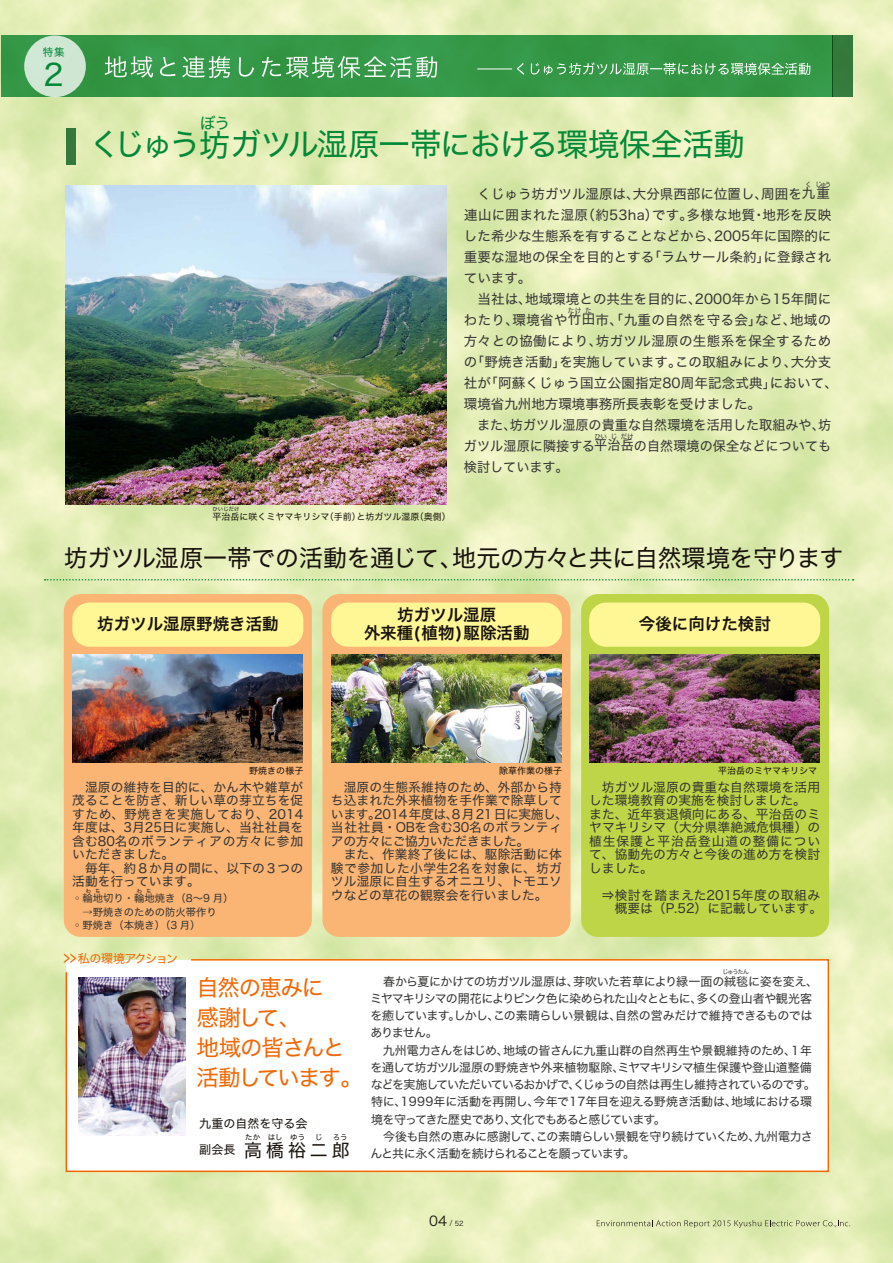
<style>
.page{position:relative;width:893px;height:1263px;background:#fff}
.page>*{position:absolute;margin:0;border:0;box-sizing:border-box;transform-origin:0 0}
.t1{font:31.5px "Hira Kaku Std W4";letter-spacing:-.04em;color:#008936}
.t2{font:30px "Hira Kaku Std W4";color:#008936}
.t3{font:24px "Hira Kaku Std W4";letter-spacing:-.02em;color:#18120c}
.t4{font:22.5px/30px "Hira Kaku Std W4";letter-spacing:-.08em;color:#f16703}
.t5{font:18px "Hira Kaku Std W4";letter-spacing:.22em;color:#18120c}
.t6{font:16.5px/18px "Hira Kaku Std W6";color:#18120c;text-align:center}
.t7{font:15.75px "Hira Kaku Std W4";color:#008936}
.t8{font:13.5px/21px "Hira Kaku Std W4";letter-spacing:.005em;color:#353433}
.t9{font:12.75px/13.5px "Hira Kaku Std W4";letter-spacing:.01em;color:#353433}
.t10{font:12px/17.2px "Hira Kaku Std W4";letter-spacing:-.05em;color:#353433}
.t11{font:12px "Hira Kaku Std W4";letter-spacing:-.085em;color:#f16703}
.t12{font:12px "Hira Kaku Std W4";color:#18120c}
.t13{font:10.5px "Hira Kaku Std W4";color:#008936}
.t14{font:10.35px/13.5px "Hira Kaku Std W4";color:#353433}
.t15{font:9px "Hira Kaku Std W4";color:#18120c}
.t16{font:7.5px "Hira Kaku Std W4";color:#18120c}
.t17{font:6.75px "Hira Kaku Std W4";letter-spacing:-.055em;color:#353433}
.t18{font:6.75px "Hira Kaku Std W3";color:#18120c}
.t19{font:6.75px "Hira Kaku Std W4";letter-spacing:-.055em;color:#353433;scale:.95 1}
.t20{font:6px "Hira Kaku Std W4";letter-spacing:-.135em;color:#353433}
.t21{font:5.4px "Hira Kaku Std W4";color:#18120c}
.t22{font:5.25px "Hira Kaku Std W4";color:#18120c}
.s1{font-family:"Koz Go Pro"}
.s2{font-size:16.8px}
.s3{font-size:12px}
.s4{font-size:13.5px}
</style>
<div class="page">
<img style="left:0;top:0;width:893px;height:1263px">
<img style="left:66px;top:186px;width:380px;height:319px">
<div style="left:1px;top:36px;width:831px;height:61px;background:#349847"></div>
<div style="left:832px;top:36px;width:21px;height:61px;background:#34793c"></div>
<div style="left:66px;top:128px;width:9px;height:37px;background:#34793b"></div>
<div style="left:24px;top:36px;width:62px;height:61px;background:#d0e7d4;border-radius:50%"></div>
<svg style="left:45px;top:579px;width:809px;height:1px"></svg>
<div style="left:581px;top:594px;width:248px;height:343px;background:#bdd546;border-radius:17px"></div>
<div style="left:322px;top:594px;width:248px;height:343px;background:#fab474;border-radius:17px"></div>
<div style="left:64px;top:594px;width:248px;height:343px;background:#fab474;border-radius:17px"></div>
<svg style="left:597px;top:1220px;width:253px;height:8px;background:#c6cf9e"></svg>
<img style="left:73px;top:655px;width:230px;height:108px">
<img style="left:332px;top:655px;width:229px;height:108px">
<img style="left:590px;top:655px;width:229px;height:108px">
<div style="left:589px;top:602px;width:231px;height:45px;background:#fff795;border-radius:17px"></div>
<hr style="left:477px;top:69px;width:35px;height:1px;background:#fff">
<svg style="left:517px;top:63px;width:7px;height:12px"></svg>
<svg style="left:531px;top:63px;width:279px;height:12px"></svg>
<div style="left:72px;top:602px;width:231px;height:45px;background:#fff795;border-radius:17px"></div>
<div style="left:331px;top:602px;width:231px;height:45px;background:#fff795;border-radius:17px"></div>
<svg style="left:105px;top:56px;width:48px;height:22px"></svg>
<svg style="left:160px;top:57px;width:15px;height:19px"></svg>
<svg style="left:182px;top:56px;width:48px;height:22px"></svg>
<svg style="left:239px;top:57px;width:15px;height:20px"></svg>
<svg style="left:262px;top:56px;width:175px;height:22px"></svg>
<svg style="left:65px;top:958px;width:765px;height:215px"></svg>
<img style="left:79px;top:977px;width:107px;height:158px">
<p class="t13" style="left:43px;top:44px;width:24px">特集</p>
<h2 class="t2" style="left:44px;top:52px;width:22px">2</h2>
<p class="t7" style="left:200px;top:111px;width:32px">ぼう</p>
<h1 class="t1" style="left:89px;top:121px;width:657px">くじゅう坊ガツル湿原一帯における環境保全活動</h1>
<p class="t17" style="left:805px;top:179px;width:8px">く</p>
<p class="t19" style="left:815px;top:179px;width:18px">じゅう</p>
<p class="t8" style="left:464px;top:204px;width:369px">連山に囲まれた湿原（約53ha）です。多様な地質・地形を反映した希少な生態系を有することなどから、2005年に国際的に重要な湿地の保全を目的とする「ラムサール条約」に登録されています。<br>　当社は、地域環境との共生を目的に、2000年から15年間にわたり、環境省や竹田市、「九重の自然を守る会」など、地域の</p>
<p class="t8" style="left:464px;top:183px;width:368px">　くじゅう坊ガツル湿原は、大分県西部に位置し、周囲を九重</p>
<p class="t17" style="left:568px;top:305px;width:15px">たけ</p>
<p class="t17" style="left:585px;top:305px;width:8px">た</p>
<p class="t8" style="left:464px;top:330px;width:376px">方々との協働により、坊ガツル湿原の生態系を保全するための「野焼き活動」を実施しています。この取組みにより、大分支社が「阿蘇くじゅう国立公園指定80周年記念式典」において、環境省九州地方環境事務所長表彰を受けました。<br>　また、坊ガツル湿原の貴重な自然環境を活用した取組みや、坊ガツル湿原に隣接する平治岳の自然環境の保全などについても</p>
<p class="t17" style="left:594px;top:431px;width:14px">ひい</p>
<p class="t17" style="left:611px;top:431px;width:8px">じ</p>
<p class="t17" style="left:621px;top:431px;width:14px">だけ</p>
<p class="t21" style="left:213px;top:504px;width:28px">ひいじだけ</p>
<p class="t15" style="left:212px;top:509px;width:240px">平治岳に咲くミヤマキリシマ（手前）と坊ガツル湿原（奥側）</p>
<p class="t8" style="left:464px;top:456px;width:106px">検討しています。</p>
<h3 class="t3" style="left:64px;top:539px;width:781px">坊ガツル湿原一帯での活動を通じて、地元の方々と共に自然環境を守ります</h3>
<p class="t6" style="left:364px;top:606px;width:167px">坊ガツル湿原<br>外来種(植物)駆除活動</p>
<p class="t6" style="left:97px;top:615px;width:183px">坊ガツル湿原野焼き活動</p>
<p class="t6" style="left:639px;top:615px;width:133px">今後に向けた検討</p>
<p class="t15" style="left:249px;top:764px;width:55px">野焼きの様子</p>
<p class="t15" style="left:499px;top:764px;width:64px">除草作業の様子</p>
<p class="t15" style="left:718px;top:764px;width:100px">平治岳のミヤマキリシマ</p>
<p class="t9" style="left:72px;top:780px;width:233px">　湿原の維持を目的に、かん木や雑草が茂ることを防ぎ、新しい草の芽立ちを促すため、野焼きを実施しており、2014年度は、3月25日に実施し、当社社員を含む80名のボランティアの方々に参加いただきました。<br>　毎年、約８か月の間に、以下の３つの活動を行っています。</p>
<p class="t14" style="left:72px;top:891px;width:163px"><span class="s1">◦</span>輪地切り・輪地焼き（8～9 月）　→野焼きのための防火帯作り<br><span class="s1">◦</span>野焼き（本焼き）（3 月）</p>
<p class="t22" style="left:86px;top:887px;width:16px">わ　ち</p>
<p class="t22" style="left:137px;top:887px;width:16px">わ　ち</p>
<p class="t11" style="left:64px;top:949px;width:116px"><span class="s2">&gt;&gt;</span> 私の環境アクション</p>
<p class="t9" style="left:331px;top:780px;width:239px;text-indent:13px">湿原の生態系維持のため、外部から持ち込まれた外来植物を手作業で除草しています。2014年度は、8月21日に実施し、当社社員・OBを含む30名のボランティアの方々にご協力いただきました。<br>　また、作業終了後には、駆除活動に体験で参加した小学生2名を対象に、坊ガツル湿原に自生するオニユリ、トモエソウなどの草花の観察会を行いました。</p>
<p class="t9" style="left:589px;top:780px;width:233px">　坊ガツル湿原の貴重な自然環境を活用した環境教育の実施を検討しました。また、近年衰退傾向にある、平治岳のミヤマキリシマ（大分県準絶滅危惧種）の植生保護と平治岳登山道の整備について、協動先の方々と今後の進め方を検討しました。</p>
<p class="t9" style="left:589px;top:888px;width:234px">　⇒検討を踏まえた2015年度の取組み　　概要は（P.52）に記載しています。</p>
<h3 class="t4" style="left:196px;top:972px;width:168px">自然の恵みに<br>感謝して、<br>地域の皆さんと活動しています。</h3>
<p class="t12" style="left:199px;top:1115px;width:109px">九重の自然を守る会</p>
<h3 class="t5" style="left:199px;top:1136px;width:152px"><span class="s3">副会長</span> 高橋裕二郎</h3>
<p class="t16" style="left:245px;top:1131px;width:104px">たか　はし　ゆう　 じ 　ろう</p>
<p class="t20" style="left:722px;top:967px;width:28px">じゅうたん</p>
<p class="t10" style="left:370px;top:972px;width:449px">　春から夏にかけての坊ガツル湿原は、芽吹いた若草により緑一面の絨毯に姿を変え、ミヤマキリシマの開花によりピンク色に染められた山々とともに、多くの登山者や観光客を癒しています。しかし、この素晴らしい景観は、自然の営みだけで維持できるものではありません。<br>　九州電力さんをはじめ、地域の皆さんに九重山群の自然再生や景観維持のため、１年を通して坊ガツル湿原の野焼きや外来植物駆除、ミヤマキリシマ植生保護や登山道整備などを実施していただいているおかげで、くじゅうの自然は再生し維持されているのです。特に、1999年に活動を再開し、今年で17年目を迎える野焼き活動は、地域における環境を守ってきた歴史であり、文化でもあると感じています。<br>　今後も自然の恵みに感謝して、この素晴らしい景観を守り続けていくため、九州電力さんと共に永く活動を続けられることを願っています。</p>
<p class="t18" style="left:429px;top:1218px;width:36px"><span class="s4">04</span> / 52</p>
</div>
